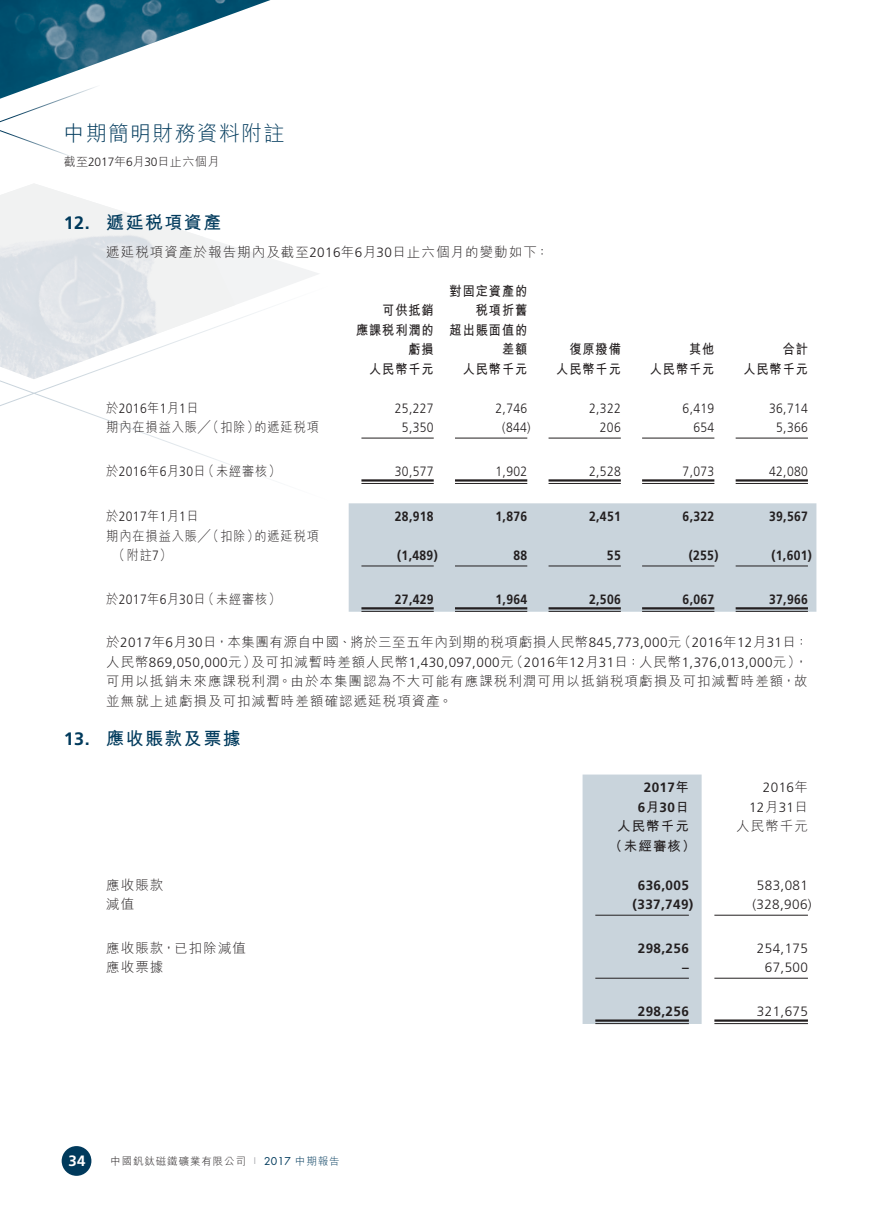
<style>
.page{position:relative;width:893px;height:1212px;background:#fff}
.page>*{position:absolute;margin:0;border:0;box-sizing:border-box;transform-origin:0 0}
.t1{font:300 21px "M Hei HK";letter-spacing:.055em;color:#003a5c}
.Heading_1{font:700 18px "M Hei HK";letter-spacing:.08em;color:#003a5c}
.t2{font:700 15px "Frutiger LT Std";color:#fff}
.Body_Text{font:300 13.5px/19.5px "M Hei HK";letter-spacing:.08em;color:#231f20;text-align:justify}
.Body_Text-2{font:300 13.5px "Frutiger LT Std";letter-spacing:.03em;color:#231f20;scale:.9 1}
.Body_Text-3{font:700 13.5px "Frutiger LT Std";letter-spacing:.03em;color:#231f20;scale:.9 1}
.Body_Text-4{font:300 13.5px/19.5px "M Hei HK";letter-spacing:.08em;color:#231f20;scale:.9 1}
.Body_Text-5{font:700 13.5px "M Hei HK";letter-spacing:.08em;color:#231f20;scale:.9 1}
.Body_Text-6{font:300 13.5px "Frutiger LT Std";letter-spacing:.03em;color:#231f20}
.Body_Text-7{font:700 13.5px "Frutiger LT Std";letter-spacing:.03em;color:#231f20}
.Body_Text-8{font:700 13.5px "M Hei HK";letter-spacing:.08em;color:#231f20}
.t3{font:300 12px "M Hei HK";letter-spacing:.04em;color:#231f20}
.t4{font:300 10.5px "M Hei HK";letter-spacing:.08em;color:#231f20}
.s1{font-family:"Frutiger LT Std"}
.s2{font-family:"M Hei HK"}
.s3{font-family:"Futura Std";font-weight:400;font-size:9px;color:#a8a9ad}
.s4{font-family:"Futura Std";font-weight:400;color:#003a5c}
.s5{color:#003a5c}
</style>
<div class="page">
<img style="left:0;top:306px;width:235px;height:73px">
<svg style="left:0;top:0;width:319px;height:306px"></svg>
<div style="left:62px;top:1146px;width:29px;height:30px;background:#003a5c;border-radius:50%"></div>
<div style="left:349px;top:503px;width:467px;height:109px;background:#c9d4dc"></div>
<hr style="left:361px;top:438px;width:73px;height:1px;background:#231f20">
<hr style="left:455px;top:438px;width:72px;height:1px;background:#231f20">
<hr style="left:549px;top:438px;width:72px;height:1px;background:#231f20">
<hr style="left:642px;top:438px;width:72px;height:1px;background:#231f20">
<hr style="left:736px;top:438px;width:72px;height:1px;background:#231f20">
<hr style="left:361px;top:479px;width:73px;height:3px;background:#231f20">
<hr style="left:361px;top:483px;width:73px;height:1px;background:#231f20">
<hr style="left:455px;top:479px;width:72px;height:3px;background:#231f20">
<hr style="left:455px;top:483px;width:72px;height:1px;background:#231f20">
<hr style="left:549px;top:479px;width:72px;height:3px;background:#231f20">
<hr style="left:549px;top:483px;width:72px;height:1px;background:#231f20">
<hr style="left:642px;top:479px;width:72px;height:3px;background:#231f20">
<hr style="left:642px;top:483px;width:72px;height:1px;background:#231f20">
<hr style="left:736px;top:479px;width:72px;height:3px;background:#231f20">
<hr style="left:736px;top:483px;width:72px;height:1px;background:#231f20">
<hr style="left:361px;top:566px;width:73px;height:1px;background:#231f20">
<hr style="left:455px;top:566px;width:72px;height:1px;background:#231f20">
<hr style="left:549px;top:566px;width:72px;height:1px;background:#231f20">
<hr style="left:642px;top:566px;width:72px;height:1px;background:#231f20">
<hr style="left:736px;top:566px;width:72px;height:1px;background:#231f20">
<hr style="left:361px;top:607px;width:73px;height:2px;background:#231f20">
<hr style="left:361px;top:611px;width:73px;height:1px;background:#231f20">
<hr style="left:455px;top:607px;width:72px;height:2px;background:#231f20">
<hr style="left:455px;top:611px;width:72px;height:1px;background:#231f20">
<hr style="left:549px;top:607px;width:72px;height:2px;background:#231f20">
<hr style="left:549px;top:611px;width:72px;height:1px;background:#231f20">
<hr style="left:642px;top:607px;width:72px;height:2px;background:#231f20">
<hr style="left:642px;top:611px;width:72px;height:1px;background:#231f20">
<hr style="left:736px;top:607px;width:72px;height:2px;background:#231f20">
<hr style="left:736px;top:611px;width:72px;height:1px;background:#231f20">
<div style="left:583px;top:774px;width:119px;height:250px;background:#c9d4dc"></div>
<hr style="left:595px;top:915px;width:94px;height:1px;background:#231f20">
<hr style="left:714px;top:915px;width:94px;height:1px;background:#231f20">
<hr style="left:595px;top:978px;width:94px;height:1px;background:#231f20">
<hr style="left:714px;top:978px;width:94px;height:1px;background:#231f20">
<hr style="left:595px;top:1019px;width:94px;height:3px;background:#231f20">
<hr style="left:595px;top:1023px;width:94px;height:1px;background:#231f20">
<hr style="left:714px;top:1019px;width:94px;height:3px;background:#231f20">
<hr style="left:714px;top:1023px;width:94px;height:1px;background:#231f20">
<h1 class="t1" style="left:64px;top:122px;width:222px">中期簡明財務資料附註</h1>
<p class="t3" style="left:64px;top:155px;width:157px">截至<span class="s1">2017</span>年<span class="s1">6</span>月<span class="s1">30</span>日止六個月</p>
<p class="Heading_1" style="left:64px;top:209px;width:159px"><span class="s1">12.</span> 遞延稅項資產</p>
<p class="Body_Text" style="left:106px;top:242px;width:444px">遞延稅項資產於報告期內及截至<span class="s1">2016</span>年<span class="s1">6</span>月<span class="s1">30</span>日止六個月的變動如下：</p>
<p class="Body_Text-5" style="left:382px;top:300px;width:59px">可供抵銷</p>
<p class="Body_Text-5" style="left:356px;top:320px;width:88px">應課稅利潤的</p>
<p class="Body_Text-5" style="left:408px;top:339px;width:30px">虧損</p>
<p class="Body_Text-5" style="left:450px;top:281px;width:88px">對固定資產的</p>
<p class="Body_Text-5" style="left:476px;top:300px;width:59px">稅項折舊</p>
<p class="Body_Text-5" style="left:450px;top:320px;width:88px">超出賬面值的</p>
<p class="Body_Text-5" style="left:502px;top:339px;width:30px">差額</p>
<p class="Body_Text-5" style="left:569px;top:339px;width:59px">復原撥備</p>
<p class="Body_Text-5" style="left:689px;top:339px;width:30px">其他</p>
<p class="Body_Text-5" style="left:783px;top:339px;width:30px">合計</p>
<p class="Body_Text-5" style="left:369px;top:359px;width:73px">人民幣千元</p>
<p class="Body_Text-5" style="left:463px;top:359px;width:73px">人民幣千元</p>
<p class="Body_Text-5" style="left:556px;top:359px;width:73px">人民幣千元</p>
<p class="Body_Text-5" style="left:650px;top:359px;width:73px">人民幣千元</p>
<p class="Body_Text-5" style="left:743px;top:359px;width:73px">人民幣千元</p>
<p class="Body_Text-2" style="left:106px;top:400px;width:104px"><span class="s2">於</span>2016<span class="s2">年</span>1<span class="s2">月</span>1<span class="s2">日</span></p>
<p class="Body_Text-2" style="left:395px;top:400px;width:45px">25,227</p>
<p class="Body_Text-2" style="left:495px;top:400px;width:37px">2,746</p>
<p class="Body_Text-2" style="left:589px;top:400px;width:37px">2,322</p>
<p class="Body_Text-2" style="left:683px;top:400px;width:37px">6,419</p>
<p class="Body_Text-2" style="left:769px;top:400px;width:45px">36,714</p>
<p class="Body_Text-4" style="left:106px;top:417px;width:238px">期內在損益入賬╱（扣除）的遞延稅項</p>
<p class="Body_Text-2" style="left:402px;top:420px;width:37px">5,350</p>
<p class="Body_Text-2" style="left:502px;top:420px;width:33px">(844)</p>
<p class="Body_Text-2" style="left:600px;top:420px;width:25px">206</p>
<p class="Body_Text-2" style="left:693px;top:420px;width:25px">654</p>
<p class="Body_Text-2" style="left:776px;top:420px;width:37px">5,366</p>
<p class="Body_Text-4" style="left:106px;top:461px;width:195px">於<span class="s1">2016</span>年<span class="s1">6</span>月<span class="s1">30</span>日（未經審核）</p>
<p class="Body_Text-2" style="left:395px;top:463px;width:45px">30,577</p>
<p class="Body_Text-2" style="left:495px;top:463px;width:37px">1,902</p>
<p class="Body_Text-2" style="left:589px;top:463px;width:37px">2,528</p>
<p class="Body_Text-2" style="left:683px;top:463px;width:37px">7,073</p>
<p class="Body_Text-2" style="left:769px;top:463px;width:45px">42,080</p>
<p class="Body_Text-2" style="left:106px;top:509px;width:104px"><span class="s2">於</span>2017<span class="s2">年</span>1<span class="s2">月</span>1<span class="s2">日</span></p>
<p class="Body_Text-3" style="left:395px;top:508px;width:45px">28,918</p>
<p class="Body_Text-3" style="left:495px;top:508px;width:37px">1,876</p>
<p class="Body_Text-3" style="left:589px;top:508px;width:37px">2,451</p>
<p class="Body_Text-3" style="left:683px;top:508px;width:37px">6,322</p>
<p class="Body_Text-3" style="left:769px;top:508px;width:45px">39,567</p>
<p class="Body_Text-4" style="left:113px;top:526px;width:230px;text-indent:-7px">期內在損益入賬╱（扣除）的遞延稅項（附註<span class="s1">7</span>）</p>
<p class="Body_Text-3" style="left:397px;top:547px;width:47px">(1,489)</p>
<p class="Body_Text-3" style="left:513px;top:547px;width:17px">88</p>
<p class="Body_Text-3" style="left:607px;top:547px;width:17px">55</p>
<p class="Body_Text-3" style="left:689px;top:547px;width:35px">(255)</p>
<p class="Body_Text-3" style="left:771px;top:547px;width:47px">(1,601)</p>
<p class="Body_Text-4" style="left:106px;top:589px;width:195px">於<span class="s1">2017</span>年<span class="s1">6</span>月<span class="s1">30</span>日（未經審核）</p>
<p class="Body_Text-3" style="left:395px;top:591px;width:45px">27,429</p>
<p class="Body_Text-3" style="left:495px;top:591px;width:37px">1,964</p>
<p class="Body_Text-3" style="left:589px;top:591px;width:37px">2,506</p>
<p class="Body_Text-3" style="left:683px;top:591px;width:37px">6,067</p>
<p class="Body_Text-3" style="left:769px;top:591px;width:45px">37,966</p>
<p class="Body_Text" style="left:106px;top:632px;width:703px">於<span class="s1">2017</span>年<span class="s1">6</span>月<span class="s1">30</span>日，本集團有源自中國、將於三至五年內到期的稅項虧損人民幣<span class="s1">845,773,000</span>元（<span class="s1">2016</span>年<span class="s1">12</span>月<span class="s1">31</span>日：人民幣<span class="s1">869,050,000</span>元）及可扣減暫時差額人民幣<span class="s1">1,430,097,000</span>元（<span class="s1">2016</span>年<span class="s1">12</span>月<span class="s1">31</span>日：人民幣<span class="s1">1,376,013,000</span>元），可用以抵銷未來應課稅利潤。由於本集團認為不大可能有應課稅利潤可用以抵銷稅項虧損及可扣減暫時差額，故並無就上述虧損及可扣減暫時差額確認遞延稅項資產。</p>
<p class="Heading_1" style="left:64px;top:725px;width:178px"><span class="s1">13.</span> 應收賬款及票據</p>
<p class="Body_Text-7" style="left:644px;top:780px;width:47px">2017<span class="s2">年</span></p>
<p class="Body_Text-6" style="left:763px;top:780px;width:47px">2016<span class="s2">年</span></p>
<p class="Body_Text-7" style="left:638px;top:799px;width:53px">6<span class="s2">月</span>30<span class="s2">日</span></p>
<p class="Body_Text-6" style="left:749px;top:799px;width:60px">12<span class="s2">月</span>31<span class="s2">日</span></p>
<p class="Body_Text-8" style="left:617px;top:816px;width:73px">人民幣千元</p>
<p class="Body_Text" style="left:736px;top:816px;width:73px">人民幣千元</p>
<p class="Body_Text-8" style="left:609px;top:836px;width:88px">（未經審核）</p>
<p class="Body_Text" style="left:106px;top:875px;width:59px">應收賬款</p>
<p class="Body_Text-7" style="left:638px;top:877px;width:53px">636,005</p>
<p class="Body_Text-6" style="left:757px;top:877px;width:53px">583,081</p>
<p class="Body_Text" style="left:106px;top:894px;width:30px">減值</p>
<p class="Body_Text-7" style="left:633px;top:897px;width:62px">(337,749)</p>
<p class="Body_Text-6" style="left:752px;top:897px;width:61px">(328,906)</p>
<p class="Body_Text" style="left:106px;top:938px;width:141px">應收賬款，已扣除減值</p>
<p class="Body_Text-7" style="left:638px;top:940px;width:53px">298,256</p>
<p class="Body_Text-6" style="left:757px;top:940px;width:53px">254,175</p>
<p class="Body_Text" style="left:106px;top:957px;width:59px">應收票據</p>
<p class="Body_Text-7" style="left:682px;top:960px;width:8px">–</p>
<p class="Body_Text-6" style="left:765px;top:960px;width:45px">67,500</p>
<p class="Body_Text-7" style="left:638px;top:1003px;width:53px">298,256</p>
<p class="Body_Text-6" style="left:757px;top:1003px;width:53px">321,675</p>
<p class="t2" style="left:68px;top:1152px;width:19px">34</p>
<p class="t4" style="left:111px;top:1156px;width:231px">中國釩鈦磁鐵礦業有限公司 <span class="s3">I</span> <span class="s4">2017</span> <span class="s5">中期報告</span></p>
</div>
